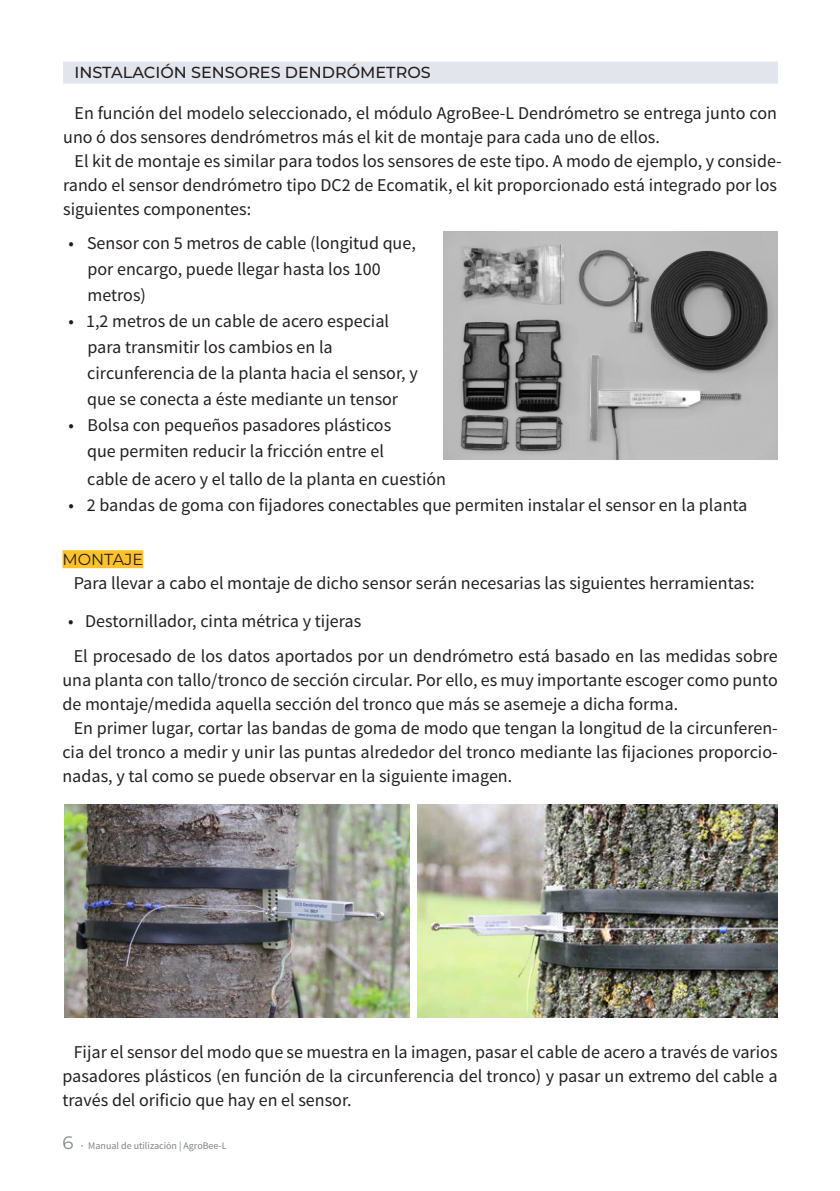
<style>
.page{position:relative;width:840px;height:1191px;background:#fff}
.page>*{position:absolute;margin:0;border:0;box-sizing:border-box;transform-origin:0 0}
.t1{font:18px/24px "Source Sans Pro";color:#231f20}
.t2{font:500 16px "Montserrat";color:#231f20}
.t3{font:16px "Montserrat";color:#231f20}
.t4{font:10px "Source Sans Pro";color:#808285}
.s1{font-family:"Montserrat";font-size:18px}
.s2{font-weight:600}
</style>
<div class="page">
<div style="left:63px;top:62px;width:714px;height:22px;background:#e3e5ed"></div>
<img style="left:443px;top:231px;width:334px;height:229px">
<div style="left:62px;top:550px;width:81px;height:18px;background:#ffc22c"></div>
<img style="left:64px;top:805px;width:345px;height:212px">
<img style="left:417px;top:805px;width:360px;height:212px">
<p class="t2" style="left:74px;top:61px;width:357px">INSTALACIÓN SENSORES DENDRÓMETROS</p>
<p class="t1" style="left:63px;top:102px;width:715px;text-indent:11px">En función del modelo seleccionado, el módulo AgroBee-L Dendrómetro se entrega junto con uno ó dos sensores dendrómetros más el kit de montaje para cada uno de ellos.</p>
<p class="t1" style="left:63px;top:150px;width:719px;text-indent:12px">El kit de montaje es similar para todos los sensores de este tipo. A modo de ejemplo, y conside&shy;rando el sensor dendrómetro tipo DC2 de Ecomatik, el kit proporcionado está integrado por los siguientes componentes:</p>
<p class="t1" style="left:87px;top:231px;width:330px;line-height:26px;text-indent:-19px">• Sensor con 5 metros de cable (longitud que, por encargo, puede llegar hasta los 100 metros)</p>
<p class="t1" style="left:87px;top:309px;width:332px;line-height:26px;text-indent:-19px">• 1,2 metros de un cable de acero especial para transmitir los cambios en la circunferencia de la planta hacia el sensor, y que se conecta a éste mediante un tensor</p>
<p class="t1" style="left:87px;top:412px;width:305px;line-height:26px;text-indent:-19px">• Bolsa con pequeños pasadores plásticos que permiten reducir la fricción entre el</p>
<p class="t1" style="left:87px;top:467px;width:360px">cable de acero y el tallo de la planta en cuestión</p>
<p class="t1" style="left:69px;top:493px;width:680px">• 2 bandas de goma con fijadores conectables que permiten instalar el sensor en la planta</p>
<p class="t3" style="left:62px;top:548px;width:82px">MONTAJE</p>
<p class="t1" style="left:74px;top:571px;width:682px">Para llevar a cabo el montaje de dicho sensor serán necesarias las siguientes herramientas:</p>
<p class="t1" style="left:74px;top:603px;width:705px;line-height:35.4px;text-indent:-6px">• Destornillador, cinta métrica y tijeras<br>El procesado de los datos aportados por un dendrómetro está basado en las medidas sobre</p>
<p class="t1" style="left:62px;top:668px;width:716px">una planta con tallo/tronco de sección circular. Por ello, es muy importante escoger como punto de montaje/medida aquella sección del tronco que más se asemeje a dicha forma.</p>
<p class="t1" style="left:62px;top:716px;width:716px;text-align:justify;text-indent:11px">En primer lugar, cortar las bandas de goma de modo que tengan la longitud de la circunferen&shy;cia del tronco a medir y unir las puntas alrededor del tronco mediante las fijaciones proporcio&shy;nadas, y tal como se puede observar en la siguiente imagen.</p>
<p class="t1" style="left:62px;top:1040px;width:716px;text-align:justify;text-indent:11px">Fijar el sensor del modo que se muestra en la imagen, pasar el cable de acero a través de varios pasadores plásticos (en función de la circunferencia del tronco) y pasar un extremo del cable a través del orificio que hay en el sensor.</p>
<p class="t4" style="left:62px;top:1139px;width:165px"><span class="s1">6</span> <span class="s2">·</span> Manual de utilización | AgroBee-L</p>
</div>
